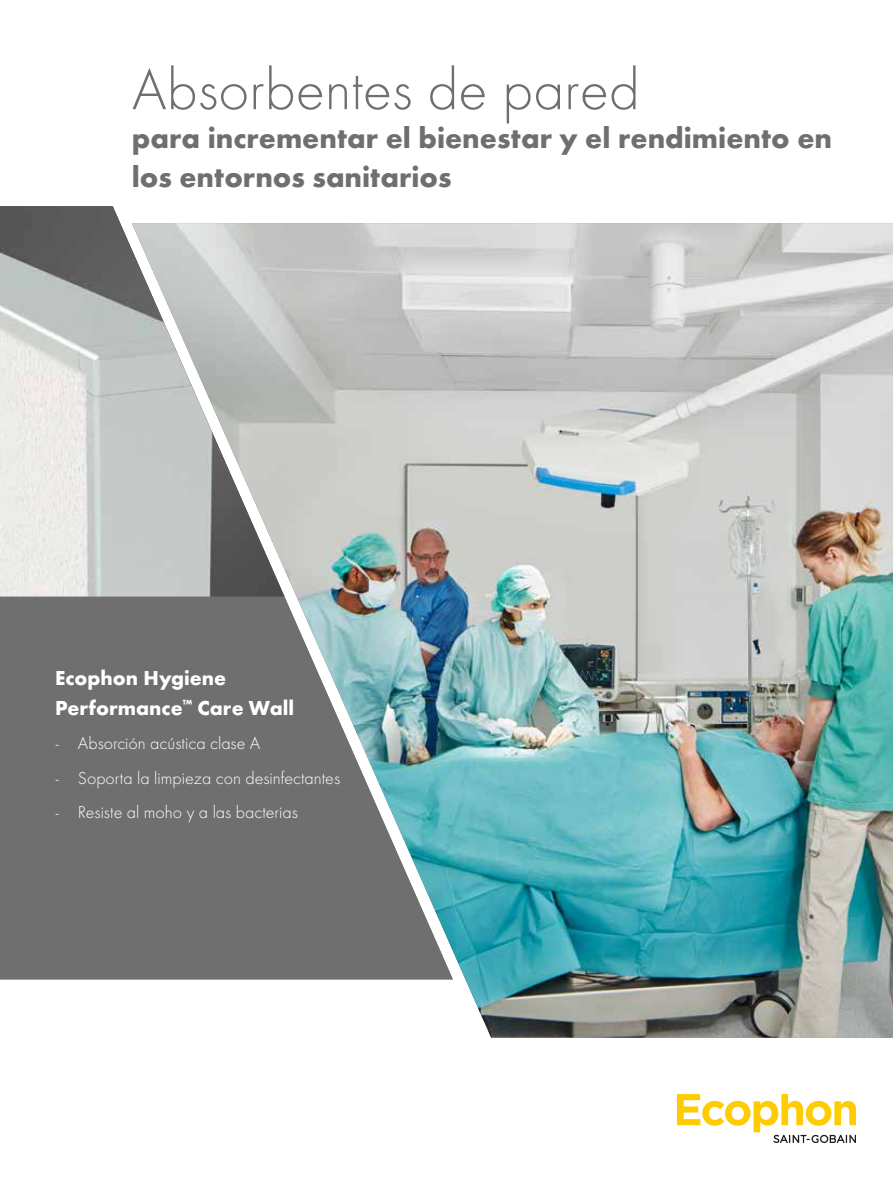
<style>
.page{position:relative;width:893px;height:1191px;background:#fff}
.page>*{position:absolute;margin:0;border:0;box-sizing:border-box;transform-origin:0 0}
.t1{font:300 60px "Futura";color:#706f6f}
.t2{font:700 30px/39px "Futura";color:#706f6f}
.t3{font:700 21px/30px "Futura";color:#fff}
.t4{font:300 18px "Futura";color:#fff}
</style>
<div class="page">
<img style="left:132px;top:223px;width:761px;height:814px">
<svg style="left:0;top:223px;width:453px;height:756px;background:#888e8f"></svg>
<img style="left:0;top:206px;width:284px;height:390px">
<img style="left:677px;top:1094px;width:178px;height:49px">
<h1 class="t1" style="left:132px;top:55px;width:509px">Absorbentes de pared</h1>
<h2 class="t2" style="left:132px;top:118px;width:702px">para incrementar el bienestar y el rendimiento en los entornos sanitarios</h2>
<p class="t3" style="left:55px;top:662px;width:240px">Ecophon Hygiene<br>Performance<sup>™</sup> Care Wall</p>
<p class="t4" style="left:56px;top:733px;width:206px">- Absorción acústica clase A</p>
<p class="t4" style="left:56px;top:767px;width:286px">- Soporta la limpieza con desinfectantes</p>
<p class="t4" style="left:56px;top:802px;width:244px">- Resiste al moho y a las bacterias</p>
</div>
